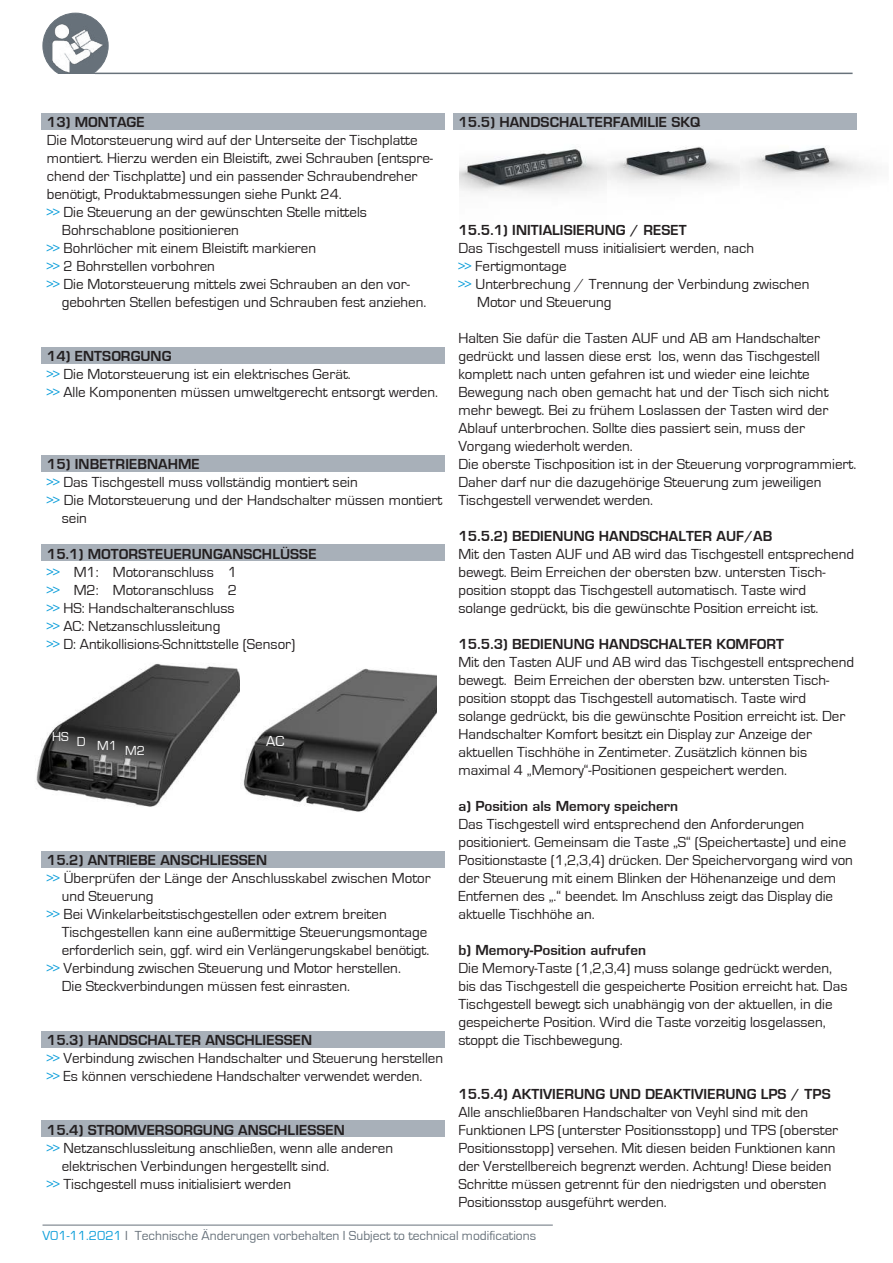
<style>
.page{position:relative;width:893px;height:1263px;background:#fff}
.page>*{position:absolute;margin:0;border:0;box-sizing:border-box;transform-origin:0 0}
.t1{font:15px/18px "Eurostile";color:#231f20}
.t2{font:15px "Eurostile CCS Bold";color:#231f20}
.t3{font:15px "Eurostile";color:#fff}
.t4{font:13.5px "Eurostile";color:#68727b}
.t5{font:13.5px "Eurostile";color:#fff}
.s1{color:#0d9eda}
</style>
<div class="page">
<img style="left:43px;top:13px;width:65px;height:65px;border-radius:50%">
<div style="left:43px;top:13px;width:66px;height:66px;border:1px solid #68727b;border-radius:50%"></div>
<hr style="left:92px;top:73px;width:761px;height:1px;background:#68727b">
<div style="left:58px;top:74px;width:37px;height:6px;background:#fff"></div>
<hr style="left:43px;top:1225px;width:510px;height:1px;background:#68727b">
<img style="left:35px;top:663px;width:205px;height:144px">
<img style="left:740px;top:113px;width:133px;height:67px">
<img style="left:606px;top:129px;width:134px;height:57px">
<img style="left:243px;top:668px;width:193px;height:144px">
<img style="left:459px;top:129px;width:147px;height:65px">
<div style="left:41px;top:1120px;width:404px;height:17px;background:#a8b0b9"></div>
<div style="left:41px;top:1031px;width:404px;height:17px;background:#a8b0b9"></div>
<div style="left:41px;top:851px;width:404px;height:17px;background:#a8b0b9"></div>
<div style="left:453px;top:113px;width:403px;height:16px;background:#a8b0b9"></div>
<div style="left:41px;top:544px;width:404px;height:17px;background:#a8b0b9"></div>
<div style="left:41px;top:347px;width:404px;height:17px;background:#a8b0b9"></div>
<div style="left:41px;top:455px;width:404px;height:17px;background:#a8b0b9"></div>
<div style="left:41px;top:113px;width:404px;height:16px;background:#a8b0b9"></div>
<p class="t2" style="left:47px;top:114px;width:99px">13) MONTAGE</p>
<p class="t1" style="left:47px;top:131px;width:372px">Die Motorsteuerung wird auf der Unterseite der Tischplatte</p>
<p class="t1" style="left:47px;top:149px;width:388px">montiert. Hierzu werden ein Bleistift, zwei Schrauben (entspre-</p>
<p class="t1" style="left:47px;top:167px;width:372px">chend der Tischplatte) und ein passender Schraubendreher</p>
<p class="t1" style="left:47px;top:185px;width:297px">benötigt, Produktabmessungen siehe Punkt 24.</p>
<p class="t1" style="left:47px;top:203px;width:322px"><span class="s1">&gt;&gt;</span> Die Steuerung an der gewünschten Stelle mittels</p>
<p class="t1" style="left:62px;top:221px;width:179px">Bohrschablone positionieren</p>
<p class="t1" style="left:47px;top:239px;width:271px"><span class="s1">&gt;&gt;</span> Bohrlöcher mit einem Bleistift markieren</p>
<p class="t1" style="left:47px;top:257px;width:170px"><span class="s1">&gt;&gt;</span> 2 Bohrstellen vorbohren</p>
<p class="t1" style="left:47px;top:275px;width:365px"><span class="s1">&gt;&gt;</span> Die Motorsteuerung mittels zwei Schrauben an den vor-</p>
<p class="t1" style="left:62px;top:293px;width:366px">gebohrten Stellen befestigen und Schrauben fest anziehen.</p>
<p class="t2" style="left:47px;top:348px;width:126px">14) ENTSORGUNG</p>
<p class="t1" style="left:47px;top:365px;width:393px"><span class="s1">&gt;&gt;</span> Die Motorsteuerung ist ein elektrisches Gerät.<br><span class="s1">&gt;&gt;</span> Alle Komponenten müssen umweltgerecht entsorgt werden.</p>
<p class="t2" style="left:47px;top:456px;width:155px">15) INBETRIEBNAHME</p>
<p class="t1" style="left:47px;top:473px;width:313px"><span class="s1">&gt;&gt;</span> Das Tischgestell muss vollständig montiert sein</p>
<p class="t1" style="left:47px;top:491px;width:397px"><span class="s1">&gt;&gt;</span> Die Motorsteuerung und der Handschalter müssen montiert</p>
<p class="t1" style="left:62px;top:509px;width:27px">sein</p>
<p class="t2" style="left:47px;top:546px;width:271px">15.1) MOTORSTEUERUNGANSCHLÜSSE</p>
<p class="t1" style="left:47px;top:563px;width:250px"><span class="s1">&gt;&gt;</span> M1: Motoranschluss 1<br><span class="s1">&gt;&gt;</span> M2: Motoranschluss 2<br><span class="s1">&gt;&gt;</span> HS: Handschalteranschluss<br><span class="s1">&gt;&gt;</span> AC: Netzanschlussleitung<br><span class="s1">&gt;&gt;</span> D: Antikollisions-Schnittstelle (Sensor)</p>
<p class="t5" style="left:52px;top:738px;width:94px">HS D M1 M2</p>
<p class="t3" style="left:266px;top:733px;width:20px">AC</p>
<p class="t2" style="left:47px;top:852px;width:222px">15.2) ANTRIEBE ANSCHLIESSEN</p>
<p class="t1" style="left:47px;top:869px;width:386px"><span class="s1">&gt;&gt;</span> Überprüfen der Länge der Anschlusskabel zwischen Motor</p>
<p class="t1" style="left:62px;top:887px;width:93px">und Steuerung</p>
<p class="t1" style="left:47px;top:905px;width:341px"><span class="s1">&gt;&gt;</span> Bei Winkelarbeitstischgestellen oder extrem breiten</p>
<p class="t1" style="left:62px;top:923px;width:367px">Tischgestellen kann eine außermittige Steuerungsmontage</p>
<p class="t1" style="left:62px;top:941px;width:369px">erforderlich sein, ggf. wird ein Verlängerungskabel benötigt.</p>
<p class="t1" style="left:47px;top:959px;width:356px"><span class="s1">&gt;&gt;</span> Verbindung zwischen Steuerung und Motor herstellen.</p>
<p class="t1" style="left:62px;top:977px;width:290px">Die Steckverbindungen müssen fest einrasten.</p>
<p class="t2" style="left:47px;top:1032px;width:267px">15.3) HANDSCHALTER ANSCHLIESSEN</p>
<p class="t1" style="left:47px;top:1049px;width:398px"><span class="s1">&gt;&gt;</span> Verbindung zwischen Handschalter und Steuerung herstellen <span class="s1">&gt;&gt;</span> Es können verschiedene Handschalter verwendet werden.</p>
<p class="t2" style="left:47px;top:1122px;width:300px">15.4) STROMVERSORGUNG ANSCHLIESSEN</p>
<p class="t1" style="left:47px;top:1139px;width:348px"><span class="s1">&gt;&gt;</span> Netzanschlussleitung anschließen, wenn alle anderen</p>
<p class="t1" style="left:62px;top:1157px;width:269px">elektrischen Verbindungen hergestellt sind.</p>
<p class="t1" style="left:47px;top:1175px;width:246px"><span class="s1">&gt;&gt;</span> Tischgestell muss initialisiert werden</p>
<p class="t2" style="left:458px;top:114px;width:244px">15.5) HANDSCHALTERFAMILIE SKQ</p>
<p class="t2" style="left:458px;top:222px;width:230px">15.5.1) INITIALISIERUNG / RESET</p>
<p class="t1" style="left:458px;top:239px;width:297px">Das Tischgestell muss initialisiert werden, nach</p>
<p class="t1" style="left:458px;top:257px;width:110px"><span class="s1">&gt;&gt;</span> Fertigmontage</p>
<p class="t1" style="left:458px;top:275px;width:353px"><span class="s1">&gt;&gt;</span> Unterbrechung / Trennung der Verbindung zwischen</p>
<p class="t1" style="left:477px;top:293px;width:136px">Motor und Steuerung</p>
<p class="t1" style="left:458px;top:329px;width:399px">Halten Sie dafür die Tasten AUF und AB am Handschalter gedrückt und lassen diese erst los, wenn das Tischgestell komplett nach unten gefahren ist und wieder eine leichte Bewegung nach oben gemacht hat und der Tisch sich nicht mehr bewegt. Bei zu frühem Loslassen der Tasten wird der Ablauf unterbrochen. Sollte dies passiert sein, muss der Vorgang wiederholt werden.<br>Die oberste Tischposition ist in der Steuerung vorprogrammiert.<br>Daher darf nur die dazugehörige Steuerung zum jeweiligen Tischgestell verwendet werden.</p>
<p class="t2" style="left:458px;top:528px;width:316px">15.5.2) BEDIENUNG HANDSCHALTER AUF/AB</p>
<p class="t1" style="left:458px;top:545px;width:397px">Mit den Tasten AUF und AB wird das Tischgestell entsprechend bewegt. Beim Erreichen der obersten bzw. untersten Tisch&shy;position stoppt das Tischgestell automatisch. Taste wird solange gedrückt, bis die gewünschte Position erreicht ist.</p>
<p class="t2" style="left:458px;top:636px;width:327px">15.5.3) BEDIENUNG HANDSCHALTER KOMFORT</p>
<p class="t1" style="left:458px;top:653px;width:397px">Mit den Tasten AUF und AB wird das Tischgestell entsprechend bewegt. Beim Erreichen der obersten bzw. untersten Tisch&shy;position stoppt das Tischgestell automatisch. Taste wird solange gedrückt, bis die gewünschte Position erreicht ist. Der Handschalter Komfort besitzt ein Display zur Anzeige der aktuellen Tischhöhe in Zentimeter. Zusätzlich können bis maximal 4 „Memory“-Positionen gespeichert werden.</p>
<p class="t2" style="left:458px;top:798px;width:221px">a) Position als Memory speichern</p>
<p class="t1" style="left:458px;top:815px;width:396px">Das Tischgestell wird entsprechend den Anforderungen positioniert. Gemeinsam die Taste „S“ (Speichertaste) und eine Positionstaste (1,2,3,4) drücken. Der Speichervorgang wird von der Steuerung mit einem Blinken der Höhenanzeige und dem Entfernen des „.“ beendet. Im Anschluss zeigt das Display die aktuelle Tischhöhe an.</p>
<p class="t2" style="left:458px;top:942px;width:189px">b) Memory-Position aufrufen</p>
<p class="t1" style="left:458px;top:959px;width:391px">Die Memory-Taste (1,2,3,4) muss solange gedrückt werden, bis das Tischgestell die gespeicherte Position erreicht hat. Das Tischgestell bewegt sich unabhängig von der aktuellen, in die gespeicherte Position. Wird die Taste vorzeitig losgelassen, stoppt die Tischbewegung.</p>
<p class="t2" style="left:458px;top:1086px;width:374px">15.5.4) AKTIVIERUNG UND DEAKTIVIERUNG LPS / TPS</p>
<p class="t1" style="left:458px;top:1103px;width:381px">Alle anschließbaren Handschalter von Veyhl sind mit den Funktionen LPS (unterster Positionsstopp) und TPS (oberster Positionsstopp) versehen. Mit diesen beiden Funktionen kann der Verstellbereich begrenzt werden. Achtung! Diese beiden Schritte müssen getrennt für den niedrigsten und obersten Positionsstop ausgeführt werden.</p>
<p class="t4" style="left:43px;top:1228px;width:495px"><span class="s1">V01-11.2021</span> I Technische Änderungen vorbehalten I Subject to technical modifications</p>
</div>
